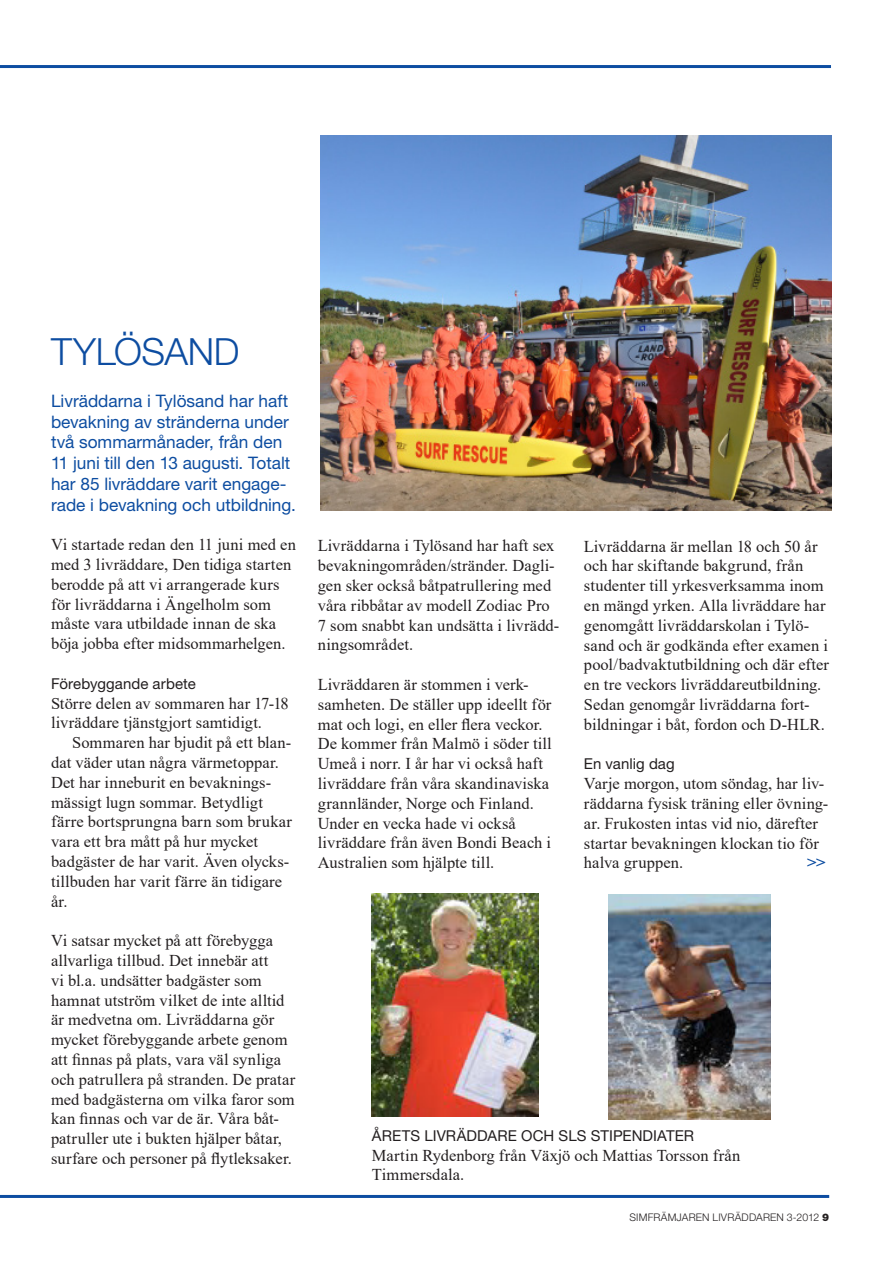
<style>
.page{position:relative;width:893px;height:1263px;background:#fff}
.page>*{position:absolute;margin:0;border:0;box-sizing:border-box;transform-origin:0 0}
.t1{font:300 37.5px "Helvetica Neue";letter-spacing:-.01em;color:#0d4da1}
.t2{font:17.25px/20.7px "Helvetica Neue";color:#0d4da1}
.t3{font:16.5px/19.8px "Times New Roman";letter-spacing:.005em;color:#231f20}
.t4{font:700 16.5px "Times New Roman";color:#0d4da1}
.t5{font:15px "Helvetica Neue";letter-spacing:.005em;color:#231f20}
.t6{font:300 10.5px "Helvetica Neue";letter-spacing:.02em;color:#231f20}
.s1{font-weight:900}
</style>
<div class="page">
<hr style="left:0;top:65px;width:831px;height:3px;background:#0d4da1">
<hr style="left:0;top:1195px;width:829px;height:3px;background:#0d4da1">
<img style="left:321px;top:136px;width:510px;height:374px">
<img style="left:372px;top:893px;width:166px;height:223px">
<img style="left:609px;top:894px;width:162px;height:225px">
<p class="t1" style="left:51px;top:328px;width:190px">TYLÖSAND</p>
<p class="t2" style="left:51px;top:390px;width:246px">Livräddarna i Tylösand har haft bevakning av stränderna under två sommarmånader, från den<br>11 juni till den 13 augusti. Totalt har 85 livräddare varit engage&shy;rade i bevakning och utbildning.</p>
<p class="t3" style="left:51px;top:534px;width:246px">Vi startade redan den 11 juni med en med 3 livräddare, Den tidiga starten berodde på att vi arrangerade kurs för livräddarna i Ängelholm som måste vara utbildade innan de ska böja jobba efter midsommarhelgen.</p>
<p class="t5" style="left:51px;top:674px;width:146px">Förebyggande arbete</p>
<p class="t3" style="left:51px;top:692px;width:239px">Större delen av sommaren har 17-18 livräddare tjänstgjort samtidigt.</p>
<p class="t3" style="left:51px;top:732px;width:242px;text-indent:21px">Sommaren har bjudit på ett blan&shy;dat väder utan några värmetoppar.<br>Det har inneburit en bevaknings&shy;mässigt lugn sommar. Betydligt färre bortsprungna barn som brukar vara ett bra mått på hur mycket badgäster de har varit. Även olycks&shy;tillbuden har varit färre än tidigare år.</p>
<p class="t3" style="left:51px;top:930px;width:246px">Vi satsar mycket på att förebygga allvarliga tillbud. Det innebär att<br>vi bl.a. undsätter badgäster som hamnat utström vilket de inte alltid är medvetna om. Livräddarna gör mycket förebyggande arbete genom att finnas på plats, vara väl synliga och patrullera på stranden. De pratar med badgästerna om vilka faror som kan finnas och var de är. Våra båt&shy;patruller ute i bukten hjälper båtar, surfare och personer på flytleksaker.</p>
<p class="t3" style="left:318px;top:535px;width:243px">Livräddarna i Tylösand har haft sex bevakningområden/stränder. Dagli&shy;gen sker också båtpatrullering med våra ribbåtar av modell Zodiac Pro<br>7 som snabbt kan undsätta i livrädd&shy;ningsområdet.</p>
<p class="t3" style="left:318px;top:674px;width:235px">Livräddaren är stommen i verk&shy;samheten. De ställer upp ideellt för mat och logi, en eller flera veckor.<br>De kommer från Malmö i söder till<br>Umeå i norr. I år har vi också haft livräddare från våra skandinaviska grannländer, Norge och Finland.<br>Under en vecka hade vi också livräddare från även Bondi Beach i<br>Australien som hjälpte till.</p>
<p class="t3" style="left:584px;top:535px;width:247px">Livräddarna är mellan 18 och 50 år och har skiftande bakgrund, från studenter till yrkesverksamma inom en mängd yrken. Alla livräddare har genomgått livräddarskolan i Tylö&shy;sand och är godkända efter examen i pool/badvaktutbildning och där efter en tre veckors livräddareutbildning.<br>Sedan genomgår livräddarna fort&shy;bildningar i båt, fordon och D-HLR.</p>
<p class="t5" style="left:584px;top:755px;width:92px">En vanlig dag</p>
<p class="t3" style="left:584px;top:773px;width:246px">Varje morgon, utom söndag, har liv&shy;räddarna fysisk träning eller övning&shy;ar. Frukosten intas vid nio, därefter startar bevakningen klockan tio för halva gruppen.</p>
<p class="t4" style="left:807px;top:851px;width:20px">&gt;&gt;</p>
<p class="t5" style="left:372px;top:1126px;width:324px">ÅRETS LIVRÄDDARE OCH SLS STIPENDIATER</p>
<p class="t3" style="left:372px;top:1144px;width:370px">Martin Rydenborg från Växjö och Mattias Torsson från<br>Timmersdala.</p>
<p class="t6" style="left:629px;top:1211px;width:201px">SIMFRÄMJAREN LIVRÄDDAREN 3-2012 <span class="s1">9</span></p>
</div>
